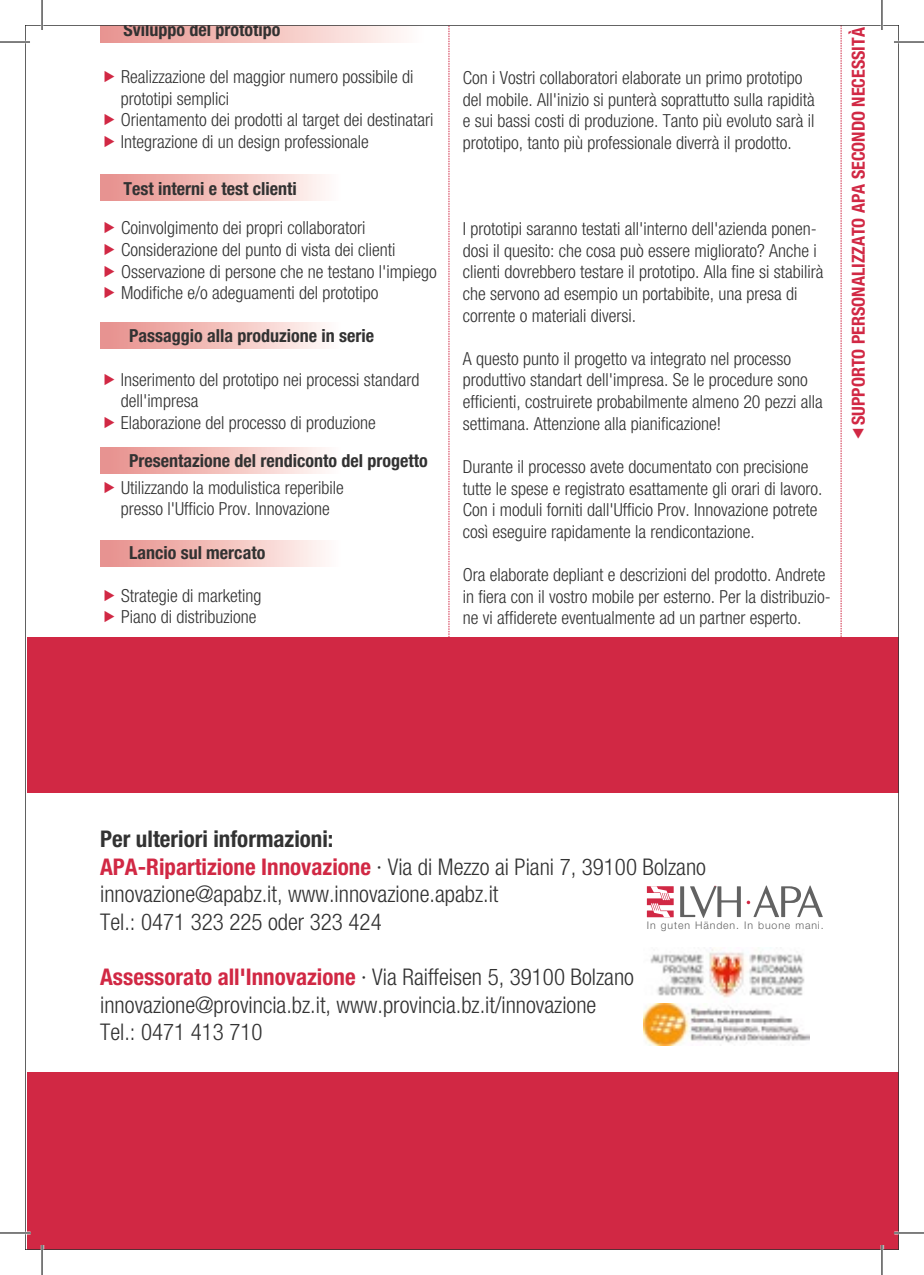
<style>
.page{position:relative;width:924px;height:1275px;background:#fff}
.page>*{position:absolute;margin:0;border:0;box-sizing:border-box;transform-origin:0 0}
.t1{font:300 condensed 23px/27.6px "Helvetica Neue";color:#323232}
.t2{font:300 condensed 18px/21.6px "Helvetica Neue";color:#323232}
.t3{font:700 condensed 18px "Helvetica Neue";color:#323232}
.t4{font:700 condensed 18px "Helvetica Neue";color:#d12844}
.t5{font:300 10.6px "Helvetica Neue";letter-spacing:.08em;color:#626262}
.s1{font-weight:700}
.s2{font-weight:700;color:#d12844}
</style>
<div class="page">
<svg style="left:448px;top:27px;width:1px;height:610px"></svg>
<div style="left:101px;top:25px;width:325px;height:17px;background:linear-gradient(to right,#e8918c,#fffcf9)"></div>
<div style="left:101px;top:175px;width:325px;height:26px;background:linear-gradient(to right,#e9938d,#fff)"></div>
<div style="left:101px;top:322px;width:325px;height:26px;background:linear-gradient(to right,#e9938d,#fff)"></div>
<div style="left:101px;top:447px;width:325px;height:26px;background:linear-gradient(to right,#e9938d,#fff)"></div>
<div style="left:101px;top:540px;width:325px;height:26px;background:linear-gradient(to right,#e9938d,#fff)"></div>
<svg style="left:840px;top:27px;width:1px;height:610px"></svg>
<div style="left:27px;top:637px;width:871px;height:612px;background:#d12844"></div>
<div style="left:27px;top:793px;width:871px;height:279px;background:#fff"></div>
<img style="left:643px;top:947px;width:165px;height:98px">
<svg style="left:680px;top:886px;width:60px;height:32px"></svg>
<svg style="left:746px;top:885px;width:76px;height:32px"></svg>
<svg style="left:646px;top:886px;width:27px;height:31px"></svg>
<hr style="left:0;top:1231px;width:30px;height:3px;background:#fff">
<hr style="left:893px;top:1231px;width:30px;height:3px;background:#fff">
<hr style="left:41px;top:1245px;width:2px;height:30px;background:#fff">
<hr style="left:880px;top:1245px;width:2px;height:30px;background:#fff">
<hr style="left:0;top:42px;width:30px;height:1px;background:#000">
<hr style="left:893px;top:42px;width:30px;height:1px;background:#000">
<hr style="left:0;top:1232px;width:30px;height:1px;background:#000">
<hr style="left:893px;top:1232px;width:30px;height:1px;background:#000">
<hr style="left:42px;top:0;width:1px;height:30px;background:#000">
<hr style="left:42px;top:1245px;width:1px;height:30px;background:#000">
<hr style="left:881px;top:0;width:1px;height:30px;background:#000">
<hr style="left:881px;top:1245px;width:1px;height:30px;background:#000">
<p class="t3" style="left:123px;top:18px;width:158px">Sviluppo del prototipo</p>
<p class="t2" style="left:121px;top:66px;width:314px">Realizzazione del maggior numero possibile di prototipi semplici<br>Orientamento dei prodotti al target dei destinatari Integrazione di un design professionale</p>
<p class="t3" style="left:123px;top:178px;width:175px">Test interni e test clienti</p>
<p class="t2" style="left:121px;top:217px;width:317px">Coinvolgimento dei propri collaboratori Considerazione del punto di vista dei clienti Osservazione di persone che ne testano l'impiego Modifiche e/o adeguamenti del prototipo</p>
<p class="t3" style="left:129px;top:325px;width:246px">Passaggio alla produzione in serie</p>
<p class="t2" style="left:121px;top:368px;width:300px">Inserimento del prototipo nei processi standard dell'impresa<br>Elaborazione del processo di produzione</p>
<p class="t3" style="left:129px;top:449px;width:300px">Presentazione del rendiconto del progetto</p>
<p class="t2" style="left:121px;top:476px;width:224px">Utilizzando la modulistica reperibile presso l'Ufficio Prov. Innovazione</p>
<p class="t3" style="left:129px;top:541px;width:138px">Lancio sul mercato</p>
<p class="t2" style="left:121px;top:584px;width:142px">Strategie di marketing<br>Piano di distribuzione</p>
<p class="t2" style="left:462px;top:67px;width:353px">Con i Vostri collaboratori elaborate un primo prototipo del mobile. All'inizio si punterà soprattutto sulla rapidità e sui bassi costi di produzione. Tanto più evoluto sarà il prototipo, tanto più professionale diverrà il prodotto.</p>
<p class="t2" style="left:462px;top:218px;width:362px">I prototipi saranno testati all'interno dell'azienda ponen&shy;dosi il quesito: che cosa può essere migliorato? Anche i clienti dovrebbero testare il prototipo. Alla fine si stabilirà che servono ad esempio un portabibite, una presa di corrente o materiali diversi.</p>
<p class="t2" style="left:462px;top:347px;width:361px">A questo punto il progetto va integrato nel processo produttivo standart dell'impresa. Se le procedure sono efficienti, costruirete probabilmente almeno 20 pezzi alla settimana. Attenzione alla pianificazione!</p>
<p class="t2" style="left:462px;top:455px;width:361px">Durante il processo avete documentato con precisione tutte le spese e registrato esattamente gli orari di lavoro.<br>Con i moduli forniti dall'Ufficio Prov. Innovazione potrete così eseguire rapidamente la rendicontazione.</p>
<p class="t2" style="left:462px;top:563px;width:369px">Ora elaborate depliant e descrizioni del prodotto. Andrete in fiera con il vostro mobile per esterno. Per la distribuzio&shy;ne vi affiderete eventualmente ad un partner esperto.</p>
<p class="t4" style="left:847px;top:425px;width:399px;rotate:-90deg">SUPPORTO PERSONALIZZATO APA SECONDO NECESSITÀ</p>
<p class="t1" style="left:100px;top:825px;width:607px"><span class="s1">Per ulteriori informazioni:<br></span><span class="s2">APA-Ripartizione Innovazione</span> · Via di Mezzo ai Piani 7, 39100 Bolzano innovazione@apabz.it, www.innovazione.apabz.it<br>Tel.: 0471 323 225 oder 323 424</p>
<p class="t1" style="left:100px;top:963px;width:535px"><span class="s2">Assessorato all'Innovazione</span> · Via Raiffeisen 5, 39100 Bolzano innovazione@provincia.bz.it, www.provincia.bz.it/innovazione<br>Tel.: 0471 413 710</p>
<p class="t5" style="left:646px;top:918px;width:178px">In guten Händen. In buone mani.</p>
</div>
